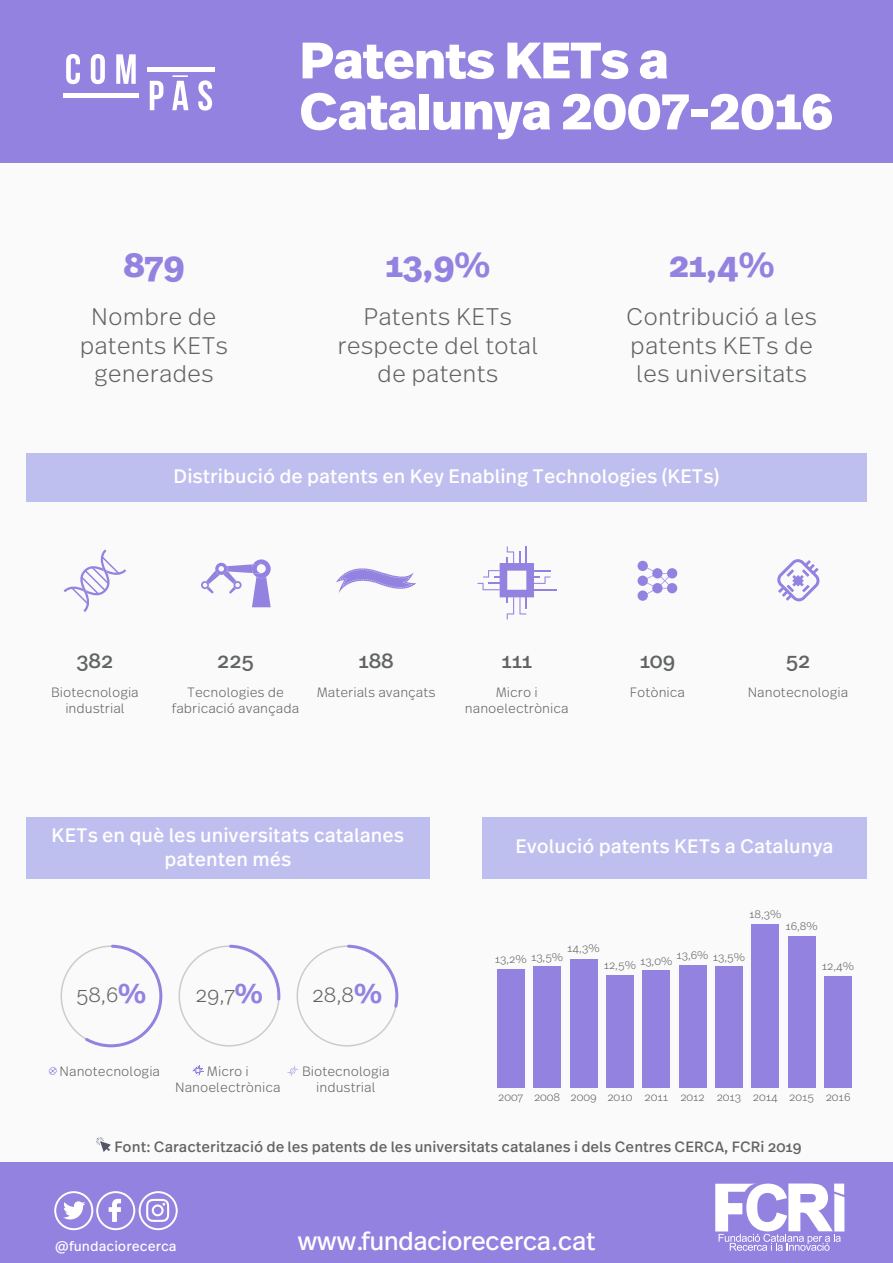
<style>
.page{position:relative;width:893px;height:1263px;background:#fff}
.page>*{position:absolute;margin:0;border:0;box-sizing:border-box;transform-origin:0 0}
.t1{font:800 51.15px/51px "Real Head Pro";color:#fff}
.t2{font:700 34.5px "Real Text Pro";color:#9482e0}
.t3{font:25.95px "Real Head Pro";color:#fff}
.t4{font:300 24px/28.8px "Real Text Pro";color:#626464;text-align:center}
.t5{font:21px "Real Text Pro";color:#626464}
.t6{font:300 21px "Real Text Pro";color:#626464}
.t7{font:19.5px/23.4px "Real Text Pro";color:#fff;text-align:center}
.t8{font:14.85px "Real Text Pro";color:#626464}
.t9{font:13.8px "Real Text Pro";color:#fff}
.t10{font:300 13.5px/16.2px "Real Text Pro";color:#626464;text-align:center}
.t11{font:300 11.1px "Real Text Pro";color:#626464}
.s1{font-weight:700;font-size:27px;color:#9482e0}
</style>
<div class="page">
<div style="left:0;top:163px;width:893px;height:999px;background:#fafafa"></div>
<div style="left:0;top:0;width:893px;height:163px;background:#9482e0"></div>
<svg style="left:66px;top:54px;width:14px;height:30px"></svg>
<svg style="left:91px;top:54px;width:14px;height:30px"></svg>
<svg style="left:116px;top:54px;width:20px;height:30px"></svg>
<hr style="left:147px;top:67px;width:68px;height:4px;background:#fff">
<div style="left:63px;top:93px;width:76px;height:5px;background:#fff"></div>
<svg style="left:172px;top:75px;width:16px;height:35px"></svg>
<svg style="left:198px;top:80px;width:14px;height:31px"></svg>
<svg style="left:150px;top:81px;width:13px;height:29px"></svg>
<div style="left:0;top:1162px;width:893px;height:101px;background:#9482e0"></div>
<svg style="left:715px;top:1183px;width:129px;height:68px"></svg>
<svg style="left:63px;top:1201px;width:22px;height:18px"></svg>
<div style="left:54px;top:1191px;width:39px;height:39px;border:2px solid #fff;border-radius:50%"></div>
<svg style="left:109px;top:1199px;width:12px;height:23px"></svg>
<div style="left:96px;top:1191px;width:39px;height:39px;border:2px solid #fff;border-radius:50%"></div>
<svg style="left:146px;top:1199px;width:23px;height:23px"></svg>
<div style="left:139px;top:1191px;width:39px;height:39px;border:2px solid #fff;border-radius:50%"></div>
<div style="left:26px;top:817px;width:404px;height:62px;background:#bfbfef"></div>
<div style="left:482px;top:817px;width:385px;height:62px;background:#bfbfef"></div>
<div style="left:26px;top:453px;width:841px;height:49px;background:#bfbfef"></div>
<div style="left:497px;top:969px;width:28px;height:118px;background:#9482e0"></div>
<div style="left:533px;top:966px;width:28px;height:121px;background:#9482e0"></div>
<div style="left:570px;top:959px;width:27px;height:128px;background:#9482e0"></div>
<div style="left:606px;top:975px;width:28px;height:112px;background:#9482e0"></div>
<div style="left:642px;top:970px;width:28px;height:117px;background:#9482e0"></div>
<div style="left:679px;top:965px;width:27px;height:122px;background:#9482e0"></div>
<div style="left:715px;top:966px;width:28px;height:121px;background:#9482e0"></div>
<div style="left:751px;top:924px;width:28px;height:163px;background:#9482e0"></div>
<div style="left:824px;top:976px;width:28px;height:111px;background:#9482e0"></div>
<div style="left:788px;top:936px;width:28px;height:151px;background:#9482e0"></div>
<svg style="left:85px;top:945px;width:77px;height:102px"></svg>
<svg style="left:229px;top:945px;width:51px;height:55px"></svg>
<svg style="left:347px;top:945px;width:51px;height:63px"></svg>
<svg style="left:64px;top:549px;width:62px;height:63px"></svg>
<svg style="left:287px;top:1065px;width:11px;height:11px"></svg>
<svg style="left:477px;top:546px;width:79px;height:73px"></svg>
<svg style="left:201px;top:559px;width:70px;height:48px"></svg>
<svg style="left:777px;top:559px;width:43px;height:42px"></svg>
<svg style="left:49px;top:1067px;width:8px;height:8px"></svg>
<svg style="left:637px;top:561px;width:40px;height:40px"></svg>
<svg style="left:336px;top:568px;width:80px;height:25px"></svg>
<svg style="left:96px;top:1137px;width:15px;height:15px"></svg>
<svg style="left:192px;top:1065px;width:12px;height:11px"></svg>
<h2 class="t2" style="left:123px;top:240px;width:62px">879</h2>
<h3 class="t4" style="left:80px;top:301px;width:150px">Nombre de patents KETs generades</h3>
<h1 class="t1" style="left:300px;top:34px;width:535px">Patents KETs a<br>Catalunya 2007-2016</h1>
<h2 class="t2" style="left:385px;top:240px;width:106px">13,9%</h2>
<h3 class="t4" style="left:337px;top:301px;width:202px">Patents KETs respecte del total de patents</h3>
<h2 class="t2" style="left:669px;top:240px;width:107px">21,4%</h2>
<h3 class="t4" style="left:626px;top:301px;width:192px;text-align:left">Contribució a les patents KETs de les universitats</h3>
<h3 class="t7" style="left:174px;top:464px;width:547px">Distribució de patents en Key Enabling Technologies (KETs)</h3>
<h3 class="t5" style="left:76px;top:646px;width:38px">382</h3>
<h3 class="t5" style="left:358px;top:646px;width:37px">188</h3>
<h3 class="t5" style="left:502px;top:646px;width:32px">111</h3>
<h3 class="t5" style="left:640px;top:646px;width:37px">109</h3>
<h3 class="t5" style="left:786px;top:646px;width:26px">52</h3>
<p class="t10" style="left:172px;top:683px;width:129px">Tecnologies de fabricació avançada</p>
<h3 class="t5" style="left:217px;top:646px;width:38px">225</h3>
<p class="t10" style="left:51px;top:683px;width:89px">Biotecnologia industrial</p>
<p class="t10" style="left:317px;top:683px;width:120px">Materials avançats</p>
<p class="t10" style="left:465px;top:683px;width:105px">Micro i nanoelectrònica</p>
<p class="t10" style="left:630px;top:683px;width:57px">Fotònica</p>
<p class="t10" style="left:748px;top:683px;width:102px">Nanotecnologia</p>
<h3 class="t7" style="left:52px;top:823px;width:354px">KETs en què les universitats catalanes patenten més</h3>
<h3 class="t7" style="left:515px;top:834px;width:319px">Evolució patents KETs a Catalunya</h3>
<p class="t11" style="left:749px;top:906px;width:34px">18,3%</p>
<h3 class="t6" style="left:76px;top:980px;width:72px">58,6<span class="s1">%</span></h3>
<h3 class="t6" style="left:195px;top:980px;width:69px">29,7<span class="s1">%</span></h3>
<h3 class="t6" style="left:312px;top:980px;width:72px">28,8<span class="s1">%</span></h3>
<p class="t10" style="left:60px;top:1062px;width:102px">Nanotecnologia</p>
<p class="t10" style="left:175px;top:1062px;width:107px">Micro i<br>Nanoelectrònica</p>
<p class="t10" style="left:302px;top:1062px;width:89px">Biotecnologia industrial</p>
<p class="t11" style="left:567px;top:940px;width:34px">14,3%</p>
<p class="t11" style="left:604px;top:955px;width:70px">12,5% 13,0%</p>
<p class="t11" style="left:676px;top:948px;width:70px">13,6% 13,5%</p>
<p class="t11" style="left:495px;top:950px;width:70px">13,2% 13,5%</p>
<p class="t11" style="left:785px;top:919px;width:34px">16,8%</p>
<p class="t11" style="left:822px;top:958px;width:34px">12,4%</p>
<p class="t11" style="left:498px;top:1089px;width:353px">2007 2008 2009 2010 2011 2012 2013 2014 2015 2016</p>
<p class="t8" style="left:114px;top:1136px;width:689px">Font: Caracterització de les patents de les universitats catalanes i dels Centres CERCA, FCRi 2019</p>
<p class="t9" style="left:55px;top:1236px;width:123px">@fundaciorecerca</p>
<h3 class="t3" style="left:298px;top:1223px;width:299px">www.fundaciorecerca.cat</h3>
</div>
